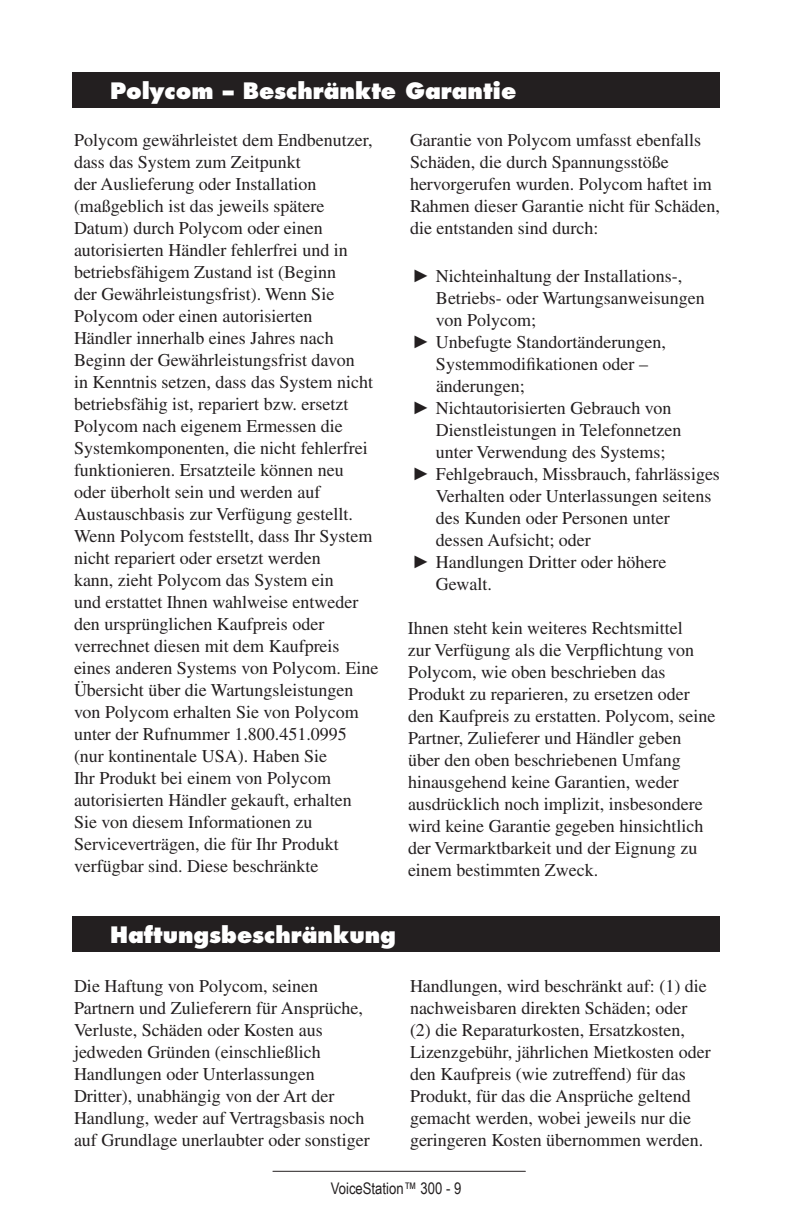
<style>
.page{position:relative;width:792px;height:1224px;background:#fff}
.page>*{position:absolute;margin:0;border:0;box-sizing:border-box;transform-origin:0 0}
.t1{font:800 22px "Futura";color:#fff}
.t2{font:18px/22px "Times";color:#231f20}
.t3{font:16px "Arial Narrow";color:#231f20}
.s1{font-family:"Arial"}
</style>
<div class="page">
<hr style="left:273px;top:1171px;width:252px;height:1px;background:#231f20">
<div style="left:73px;top:73px;width:646px;height:34px;background:#231f20"></div>
<div style="left:72px;top:72px;width:648px;height:36px;border:2px solid #231f20"></div>
<div style="left:73px;top:917px;width:646px;height:34px;background:#231f20"></div>
<div style="left:72px;top:916px;width:648px;height:36px;border:2px solid #231f20"></div>
<p class="t1" style="left:110px;top:77px;width:408px">Polycom – Beschränkte Garantie</p>
<p class="t2" style="left:74px;top:129px;width:306px">Polycom gewährleistet dem Endbenutzer, dass das System zum Zeitpunkt<br>der Auslieferung oder Installation (maßgeblich ist das jeweils spätere Datum) durch Polycom oder einen autorisierten Händler fehlerfrei und in betriebsfähigem Zustand ist (Beginn<br>der Gewährleistungsfrist). Wenn Sie Polycom oder einen autorisierten<br>Händler innerhalb eines Jahres nach Beginn der Gewährleistungsfrist davon<br>in Kenntnis setzen, dass das System nicht betriebsfähig ist, repariert bzw. ersetzt Polycom nach eigenem Ermessen die Systemkomponenten, die nicht fehlerfrei funktionieren. Ersatzteile können neu oder überholt sein und werden auf Austauschbasis zur Verfügung gestellt.<br>Wenn Polycom feststellt, dass Ihr System nicht repariert oder ersetzt werden<br>kann, zieht Polycom das System ein<br>und erstattet Ihnen wahlweise entweder den ursprünglichen Kaufpreis oder verrechnet diesen mit dem Kaufpreis eines anderen Systems von Polycom. Eine Übersicht über die Wartungsleistungen von Polycom erhalten Sie von Polycom unter der Rufnummer 1.800.451.0995 (nur kontinentale USA). Haben Sie<br>Ihr Produkt bei einem von Polycom autorisierten Händler gekauft, erhalten Sie von diesem Informationen zu Serviceverträgen, die für Ihr Produkt verfügbar sind. Diese beschränkte</p>
<p class="t2" style="left:410px;top:129px;width:311px">Garantie von Polycom umfasst ebenfalls Schäden, die durch Spannungsstöße hervorgerufen wurden. Polycom haftet im Rahmen dieser Garantie nicht für Schäden, die entstanden sind durch:</p>
<p class="t2" style="left:412px;top:265px;width:272px"><span class="s1">►</span> Nichteinhaltung der Installations-,</p>
<p class="t2" style="left:436px;top:287px;width:270px">Betriebs- oder Wartungsanweisungen</p>
<p class="t2" style="left:436px;top:309px;width:102px">von Polycom;</p>
<p class="t2" style="left:412px;top:331px;width:255px"><span class="s1">►</span> Unbefugte Standortänderungen,</p>
<p class="t2" style="left:436px;top:353px;width:214px">Systemmodifikationen oder –</p>
<p class="t2" style="left:436px;top:375px;width:90px">änderungen;</p>
<p class="t2" style="left:412px;top:397px;width:261px"><span class="s1">►</span> Nichtautorisierten Gebrauch von</p>
<p class="t2" style="left:436px;top:419px;width:247px">Dienstleistungen in Telefonnetzen</p>
<p class="t2" style="left:436px;top:441px;width:231px">unter Verwendung des Systems;</p>
<p class="t2" style="left:412px;top:463px;width:309px"><span class="s1">►</span> Fehlgebrauch, Missbrauch, fahrlässiges</p>
<p class="t2" style="left:436px;top:485px;width:277px">Verhalten oder Unterlassungen seitens</p>
<p class="t2" style="left:436px;top:507px;width:235px">des Kunden oder Personen unter</p>
<p class="t2" style="left:436px;top:529px;width:156px">dessen Aufsicht; oder</p>
<p class="t2" style="left:412px;top:551px;width:256px"><span class="s1">►</span> Handlungen Dritter oder höhere</p>
<p class="t2" style="left:436px;top:573px;width:57px">Gewalt.</p>
<p class="t2" style="left:408px;top:617px;width:309px">Ihnen steht kein weiteres Rechtsmittel<br>zur Verfügung als die Verpflichtung von Polycom, wie oben beschrieben das Produkt zu reparieren, zu ersetzen oder den Kaufpreis zu erstatten. Polycom, seine Partner, Zulieferer und Händler geben über den oben beschriebenen Umfang hinausgehend keine Garantien, weder ausdrücklich noch implizit, insbesondere wird keine Garantie gegeben hinsichtlich der Vermarktbarkeit und der Eignung zu einem bestimmten Zweck.</p>
<p class="t1" style="left:110px;top:921px;width:288px">Haftungsbeschränkung</p>
<p class="t2" style="left:74px;top:975px;width:297px">Die Haftung von Polycom, seinen Partnern und Zulieferern für Ansprüche, Verluste, Schäden oder Kosten aus jedweden Gründen (einschließlich Handlungen oder Unterlassungen Dritter), unabhängig von der Art der Handlung, weder auf Vertragsbasis noch auf Grundlage unerlaubter oder sonstiger</p>
<p class="t2" style="left:410px;top:975px;width:302px">Handlungen, wird beschränkt auf: (1) die nachweisbaren direkten Schäden; oder (2) die Reparaturkosten, Ersatzkosten, Lizenzgebühr, jährlichen Mietkosten oder den Kaufpreis (wie zutreffend) für das Produkt, für das die Ansprüche geltend gemacht werden, wobei jeweils nur die geringeren Kosten übernommen werden.</p>
<p class="t3" style="left:331px;top:1177px;width:132px">VoiceStation™ 300 - 9</p>
</div>
